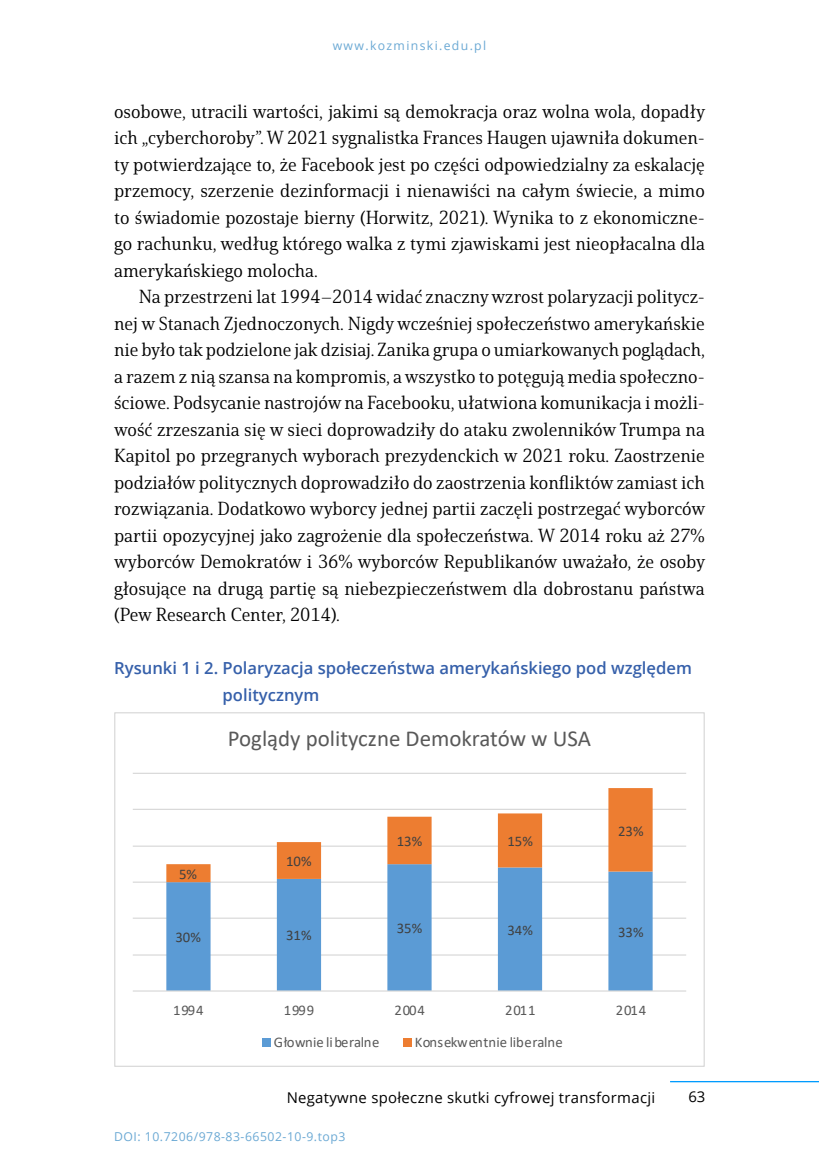
<style>
.page{position:relative;width:819px;height:1166px;background:#fff}
.page>*{position:absolute;margin:0;border:0;box-sizing:border-box;transform-origin:0 0}
.t1{font:22.93px "Calibri";color:#595959}
.t2{font:18.38px/26.4px "Solitas Serif Nor Reg";color:#000;text-align:justify}
.t3{font:600 16.62px/26.4px "Open Sans";color:#3660aa}
.t4{font:14.88px "Open Sans";letter-spacing:.02em;color:#000}
.t5{font:14.7px "Calibri";letter-spacing:-.005em;color:#595959}
.t6{font:14.7px "Calibri";color:#404040}
.t7{font:14.7px "Calibri";letter-spacing:.03em;color:#595959}
.t8{font:12.25px "Open Sans";letter-spacing:.04em;color:#6ba9d4}
.t9{font:12.25px "Open Sans";letter-spacing:.11em;color:#6ba9d4}
</style>
<div class="page">
<hr style="left:670px;top:1081px;width:149px;height:1px;background:#009bfe">
<hr style="left:133px;top:954px;width:553px;height:1px;background:#d9d9d9">
<hr style="left:133px;top:917px;width:553px;height:2px;background:#d9d9d9">
<hr style="left:133px;top:881px;width:553px;height:2px;background:#d9d9d9">
<hr style="left:133px;top:845px;width:553px;height:2px;background:#d9d9d9">
<hr style="left:133px;top:809px;width:553px;height:1px;background:#d9d9d9">
<hr style="left:133px;top:773px;width:553px;height:1px;background:#d9d9d9">
<svg style="left:166px;top:882px;width:486px;height:108px"></svg>
<svg style="left:166px;top:788px;width:486px;height:94px"></svg>
<hr style="left:133px;top:990px;width:553px;height:1px;background:#d9d9d9">
<div style="left:262px;top:1038px;width:8px;height:8px;background:#5b9bd5"></div>
<div style="left:403px;top:1038px;width:8px;height:8px;background:#ed7d31"></div>
<p class="t9" style="left:333px;top:37px;width:155px">www.kozminski.edu.pl</p>
<p class="t2" style="left:114px;top:98px;width:592px">osobowe, utracili wartości, jakimi są demokracja oraz wolna wola, dopadły ich „cyberchoroby”. W 2021 sygnalistka Frances Haugen ujawniła dokumen&shy;ty potwierdzające to, że Facebook jest po części odpowiedzialny za eskalację przemocy, szerzenie dezinformacji i nienawiści na całym świecie, a mimo to świadomie pozostaje bierny (Horwitz, 2021). Wynika to z ekonomiczne&shy;go rachunku, według którego walka z tymi zjawiskami jest nieopłacalna dla amerykańskiego molocha.</p>
<p class="t2" style="left:114px;top:284px;width:592px;text-indent:25px">Na przestrzeni lat 1994–2014 widać znaczny wzrost polaryzacji politycz&shy;nej w Stanach Zjednoczonych. Nigdy wcześniej społeczeństwo amerykańskie nie było tak podzielone jak dzisiaj. Zanika grupa o umiarkowanych poglądach, a razem z nią szansa na kompromis, a wszystko to potęgują media społeczno&shy;ściowe. Podsycanie nastrojów na Facebooku, ułatwiona komunikacja i możli&shy;wość zrzeszania się w sieci doprowadziły do ataku zwolenników Trumpa na Kapitol po przegranych wyborach prezydenckich w 2021 roku. Zaostrzenie podziałów politycznych doprowadziło do zaostrzenia konfliktów zamiast ich rozwiązania. Dodatkowo wyborcy jednej partii zaczęli postrzegać wyborców partii opozycyjnej jako zagrożenie dla społeczeństwa. W 2014 roku aż 27% wyborców Demokratów i 36% wyborców Republikanów uważało, że osoby głosujące na drugą partię są niebezpieczeństwem dla dobrostanu państwa (Pew Research Center, 2014).</p>
<p class="t3" style="left:222px;top:655px;width:471px;text-indent:-108px">Rysunki 1 i 2. Polaryzacja społeczeństwa amerykańskiego pod względem politycznym</p>
<p class="t6" style="left:179px;top:864px;width:19px">5%</p>
<p class="t1" style="left:228px;top:723px;width:365px">Poglądy polityczne Demokratów w USA</p>
<p class="t6" style="left:286px;top:851px;width:27px">10%</p>
<p class="t6" style="left:397px;top:831px;width:27px">13%</p>
<p class="t6" style="left:507px;top:831px;width:27px">15%</p>
<p class="t6" style="left:618px;top:820px;width:27px">23%</p>
<p class="t6" style="left:175px;top:927px;width:27px">30%</p>
<p class="t6" style="left:286px;top:925px;width:27px">31%</p>
<p class="t6" style="left:397px;top:918px;width:27px">35%</p>
<p class="t6" style="left:507px;top:920px;width:27px">34%</p>
<p class="t6" style="left:618px;top:922px;width:27px">33%</p>
<p class="t7" style="left:173px;top:999px;width:32px">1994</p>
<p class="t7" style="left:284px;top:999px;width:32px">1999</p>
<p class="t7" style="left:394px;top:999px;width:32px">2004</p>
<p class="t7" style="left:505px;top:999px;width:32px">2011</p>
<p class="t7" style="left:616px;top:999px;width:32px">2014</p>
<p class="t5" style="left:274px;top:1031px;width:107px">Głownie liberalne</p>
<p class="t5" style="left:414px;top:1031px;width:150px">Konsekwentnie liberalne</p>
<p class="t4" style="left:287px;top:1087px;width:370px">Negatywne społeczne skutki cyfrowej transformacji</p>
<p class="t4" style="left:688px;top:1086px;width:19px">63</p>
<p class="t8" style="left:114px;top:1128px;width:233px">DOI: 10.7206/978-83-66502-10-9.top3</p>
</div>
